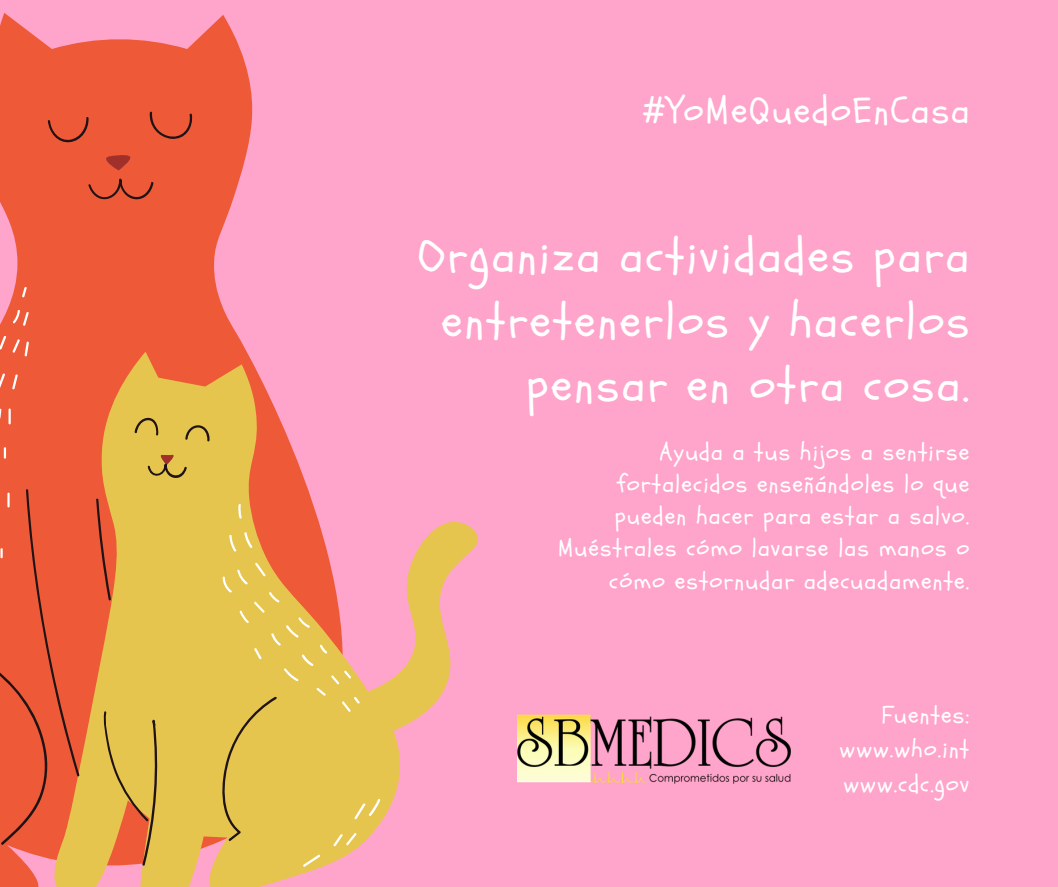
<style>
.page{position:relative;width:1058px;height:887px;background:#fff}
.page>*{position:absolute;margin:0;border:0;box-sizing:border-box;transform-origin:0 0}
.t1{font:48px/64.5px "Schoolbell";letter-spacing:.05em;color:#fff;text-align:right}
.t2{font:37.5px "Schoolbell";letter-spacing:.05em;color:#fff}
.t3{font:24px/32.2px "Schoolbell";letter-spacing:.05em;color:#fff;text-align:right}
</style>
<div class="page">
<div style="left:0;top:0;width:1058px;height:886px;background:#ffa4cb"></div>
<svg style="left:0;top:13px;width:253px;height:873px;fill:#ee5937"></svg>
<svg style="left:53px;top:351px;width:425px;height:535px"></svg>
<svg style="left:48px;top:117px;width:41px;height:26px"></svg>
<svg style="left:149px;top:111px;width:45px;height:29px"></svg>
<svg style="left:88px;top:155px;width:122px;height:325px;background:#e8733c"></svg>
<svg style="left:103px;top:710px;width:57px;height:155px;background:#daa546"></svg>
<svg style="left:96px;top:498px;width:15px;height:103px;background:#ce5032"></svg>
<svg style="left:229px;top:534px;width:8px;height:18px"></svg>
<svg style="left:244px;top:531px;width:9px;height:17px"></svg>
<svg style="left:238px;top:503px;width:4px;height:15px"></svg>
<svg style="left:0;top:335px;width:29px;height:22px"></svg>
<svg style="left:0;top:373px;width:5px;height:16px"></svg>
<svg style="left:12px;top:374px;width:6px;height:15px"></svg>
<svg style="left:0;top:408px;width:2px;height:11px"></svg>
<svg style="left:9px;top:408px;width:2px;height:16px"></svg>
<svg style="left:4px;top:447px;width:2px;height:11px"></svg>
<svg style="left:0;top:489px;width:79px;height:356px;background:#e55836"></svg>
<svg style="left:218px;top:562px;width:163px;height:284px;background:#e7b95c"></svg>
<svg style="left:302px;top:854px;width:19px;height:13px"></svg>
<svg style="left:12px;top:309px;width:17px;height:17px"></svg>
<svg style="left:22px;top:287px;width:5px;height:10px"></svg>
<img style="left:517px;top:714px;width:274px;height:70px">
<p class="t2" style="left:643px;top:85px;width:328px">#YoMeQuedoEnCasa</p>
<p class="t1" style="left:419px;top:225px;width:552px">Organiza actividades para entretenerlos y hacerlos pensar en otra cosa.</p>
<p class="t3" style="left:558px;top:436px;width:413px">Ayuda a tus hijos a sentirse fortalecidos enseñándoles lo que pueden hacer para estar a salvo.<br>Muéstrales cómo lavarse las manos o cómo estornudar adecuadamente.</p>
<p class="t3" style="left:881px;top:699px;width:89px">Fuentes:</p>
<p class="t3" style="left:839px;top:733px;width:131px">www.who.int</p>
<p class="t3" style="left:843px;top:768px;width:127px">www.cdc.gov</p>
</div>
